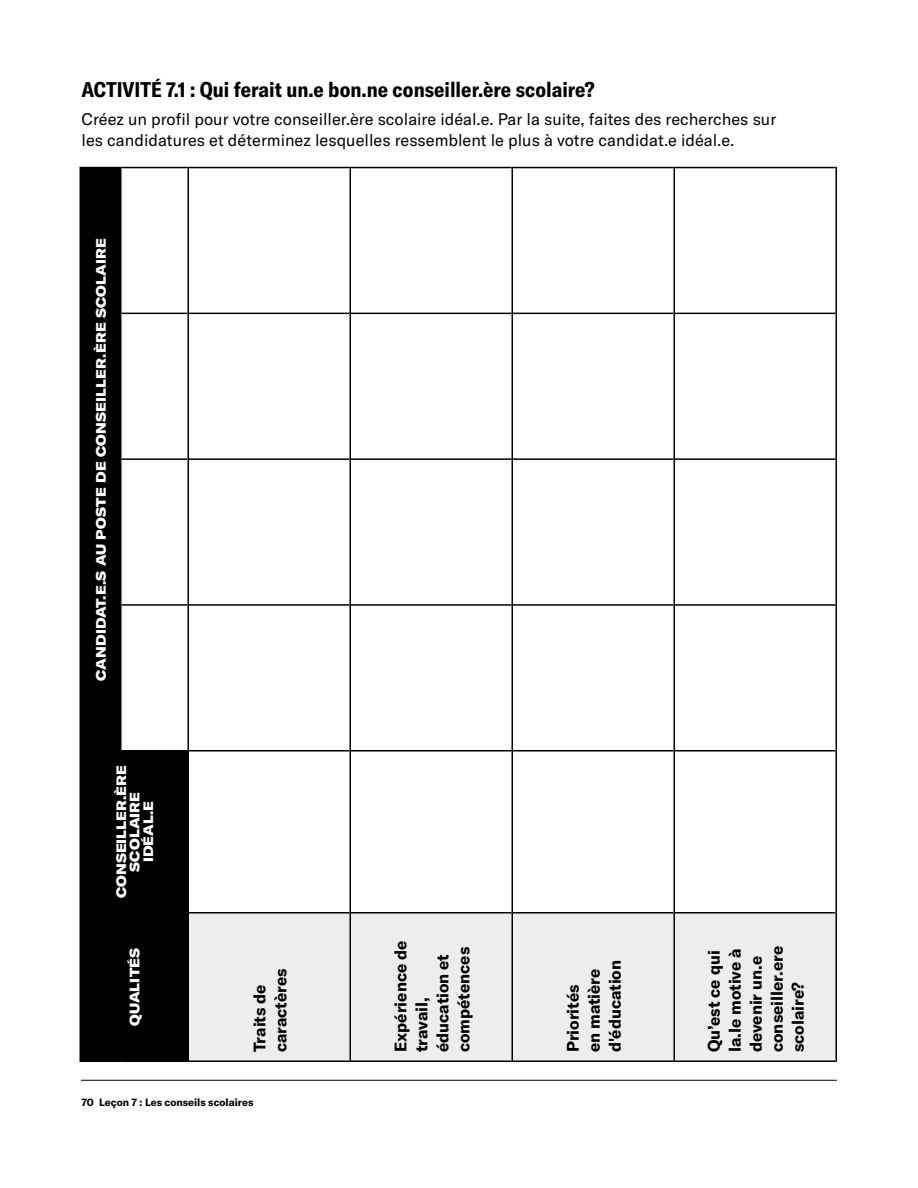
<style>
.page{position:relative;width:918px;height:1188px;background:#fff}
.page>*{position:absolute;margin:0;border:0;box-sizing:border-box;transform-origin:0 0}
.Text_-_Hed{font:700 condensed 21px "GT America";color:#000}
.Activity_-_Paragraph{font:16.5px/21px "GT America";color:#000}
.Activity_-_Paragraph-2{font:700 16.5px/21px "GT America";color:#000}
.Activity_-_Subhed_no{font:900 expanded 13.5px/13.5px "GT America";letter-spacing:.01em;color:#fff;text-align:center}
.t1{font:700 10.5px "GT America";color:#000}
</style>
<div class="page">
<hr style="left:81px;top:1080px;width:756px;height:1px;background:#000">
<svg style="left:81px;top:168px;width:107px;height:892px;fill:#000"></svg>
<div style="left:189px;top:914px;width:647px;height:146px;background:#ededee"></div>
<hr style="left:80px;top:913px;width:1px;height:149px;background:#000">
<hr style="left:81px;top:1060px;width:40px;height:2px;background:#000">
<hr style="left:80px;top:751px;width:1px;height:162px;background:#000">
<hr style="left:80px;top:605px;width:1px;height:146px;background:#000">
<hr style="left:80px;top:459px;width:1px;height:146px;background:#000">
<hr style="left:80px;top:313px;width:1px;height:146px;background:#000">
<hr style="left:80px;top:167px;width:1px;height:146px;background:#000">
<hr style="left:81px;top:167px;width:39px;height:1px;background:#000">
<hr style="left:121px;top:1060px;width:67px;height:2px;background:#000">
<hr style="left:120px;top:605px;width:2px;height:147px;background:#000">
<hr style="left:120px;top:459px;width:2px;height:146px;background:#000">
<hr style="left:120px;top:313px;width:2px;height:146px;background:#000">
<hr style="left:120px;top:167px;width:2px;height:146px;background:#000">
<hr style="left:122px;top:167px;width:66px;height:1px;background:#000">
<hr style="left:188px;top:913px;width:1px;height:149px;background:#000">
<hr style="left:189px;top:1060px;width:161px;height:2px;background:#000">
<hr style="left:188px;top:751px;width:1px;height:162px;background:#000">
<hr style="left:189px;top:912px;width:161px;height:2px;background:#000">
<hr style="left:188px;top:605px;width:1px;height:146px;background:#000">
<hr style="left:189px;top:750px;width:161px;height:2px;background:#000">
<hr style="left:188px;top:459px;width:1px;height:146px;background:#000">
<hr style="left:189px;top:604px;width:161px;height:2px;background:#000">
<hr style="left:188px;top:313px;width:1px;height:146px;background:#000">
<hr style="left:189px;top:458px;width:161px;height:2px;background:#000">
<hr style="left:188px;top:167px;width:1px;height:146px;background:#000">
<hr style="left:189px;top:313px;width:161px;height:1px;background:#000">
<hr style="left:189px;top:167px;width:161px;height:1px;background:#000">
<hr style="left:350px;top:913px;width:1px;height:149px;background:#000">
<hr style="left:351px;top:1060px;width:161px;height:2px;background:#000">
<hr style="left:350px;top:751px;width:1px;height:162px;background:#000">
<hr style="left:351px;top:912px;width:161px;height:2px;background:#000">
<hr style="left:350px;top:605px;width:1px;height:146px;background:#000">
<hr style="left:351px;top:750px;width:161px;height:2px;background:#000">
<hr style="left:350px;top:459px;width:1px;height:146px;background:#000">
<hr style="left:351px;top:604px;width:161px;height:2px;background:#000">
<hr style="left:350px;top:313px;width:1px;height:146px;background:#000">
<hr style="left:351px;top:458px;width:161px;height:2px;background:#000">
<hr style="left:350px;top:167px;width:1px;height:146px;background:#000">
<hr style="left:351px;top:313px;width:161px;height:1px;background:#000">
<hr style="left:351px;top:167px;width:161px;height:1px;background:#000">
<hr style="left:512px;top:913px;width:1px;height:149px;background:#000">
<hr style="left:513px;top:1060px;width:161px;height:2px;background:#000">
<hr style="left:512px;top:751px;width:1px;height:162px;background:#000">
<hr style="left:513px;top:912px;width:161px;height:2px;background:#000">
<hr style="left:512px;top:605px;width:1px;height:146px;background:#000">
<hr style="left:513px;top:750px;width:161px;height:2px;background:#000">
<hr style="left:512px;top:459px;width:1px;height:146px;background:#000">
<hr style="left:513px;top:604px;width:161px;height:2px;background:#000">
<hr style="left:512px;top:313px;width:1px;height:146px;background:#000">
<hr style="left:513px;top:458px;width:161px;height:2px;background:#000">
<hr style="left:512px;top:167px;width:1px;height:146px;background:#000">
<hr style="left:513px;top:313px;width:161px;height:1px;background:#000">
<hr style="left:513px;top:167px;width:161px;height:1px;background:#000">
<hr style="left:674px;top:913px;width:1px;height:149px;background:#000">
<hr style="left:675px;top:1060px;width:161px;height:2px;background:#000">
<hr style="left:674px;top:751px;width:1px;height:162px;background:#000">
<hr style="left:675px;top:912px;width:161px;height:2px;background:#000">
<hr style="left:674px;top:605px;width:1px;height:146px;background:#000">
<hr style="left:675px;top:750px;width:161px;height:2px;background:#000">
<hr style="left:674px;top:459px;width:1px;height:146px;background:#000">
<hr style="left:675px;top:604px;width:161px;height:2px;background:#000">
<hr style="left:674px;top:313px;width:1px;height:146px;background:#000">
<hr style="left:675px;top:458px;width:161px;height:2px;background:#000">
<hr style="left:674px;top:167px;width:1px;height:146px;background:#000">
<hr style="left:675px;top:313px;width:161px;height:1px;background:#000">
<hr style="left:675px;top:167px;width:161px;height:1px;background:#000">
<hr style="left:836px;top:913px;width:1px;height:149px;background:#000">
<hr style="left:836px;top:751px;width:1px;height:162px;background:#000">
<hr style="left:836px;top:605px;width:1px;height:146px;background:#000">
<hr style="left:836px;top:459px;width:1px;height:146px;background:#000">
<hr style="left:836px;top:313px;width:1px;height:146px;background:#000">
<hr style="left:836px;top:167px;width:1px;height:146px;background:#000">
<hr style="left:81px;top:912px;width:40px;height:2px;background:#000">
<hr style="left:121px;top:912px;width:67px;height:2px;background:#000">
<hr style="left:81px;top:750px;width:39px;height:2px;background:#000">
<hr style="left:122px;top:750px;width:66px;height:2px;background:#000">
<hr style="left:122px;top:604px;width:66px;height:2px;background:#000">
<hr style="left:122px;top:458px;width:66px;height:2px;background:#000">
<hr style="left:122px;top:313px;width:66px;height:1px;background:#000">
<p class="Text_-_Hed" style="left:82px;top:77px;width:515px">ACTIVITÉ 7.1 : Qui ferait un.e bon.ne conseiller.ère scolaire?</p>
<p class="Activity_-_Paragraph" style="left:82px;top:109px;width:696px">Créez un profil pour votre conseiller.ère scolaire idéal.e. Par la suite, faites des recherches sur les candidatures et déterminez lesquelles ressemblent le plus à votre candidat.e idéal.e.</p>
<p class="Activity_-_Subhed_no" style="left:94px;top:681px;width:444px;rotate:-90deg">CANDIDAT.E.S AU POSTE DE CONSEILLER.ÈRE SCOLAIRE</p>
<p class="Activity_-_Subhed_no" style="left:114px;top:898px;width:134px;rotate:-90deg">CONSEILLER.ÈRE<br>SCOLAIRE<br>IDÉAL.E</p>
<p class="Activity_-_Subhed_no" style="left:128px;top:1026px;width:80px;rotate:-90deg">QUALITÉS</p>
<p class="Activity_-_Paragraph-2" style="left:249px;top:1052px;width:85px;rotate:-90deg">Traits de caractères</p>
<p class="t1" style="left:82px;top:1096px;width:173px">70 Leçon 7 : Les conseils scolaires</p>
<p class="Activity_-_Paragraph-2" style="left:390px;top:1052px;width:113px;rotate:-90deg">Expérience de travail, éducation et compétences</p>
<p class="Activity_-_Paragraph-2" style="left:562px;top:1052px;width:94px;rotate:-90deg">Priorités<br>en matière d'éducation</p>
<p class="Activity_-_Paragraph-2" style="left:703px;top:1052px;width:108px;rotate:-90deg">Qu’est ce qui la.le motive à devenir un.e conseiller.ere scolaire?</p>
</div>
